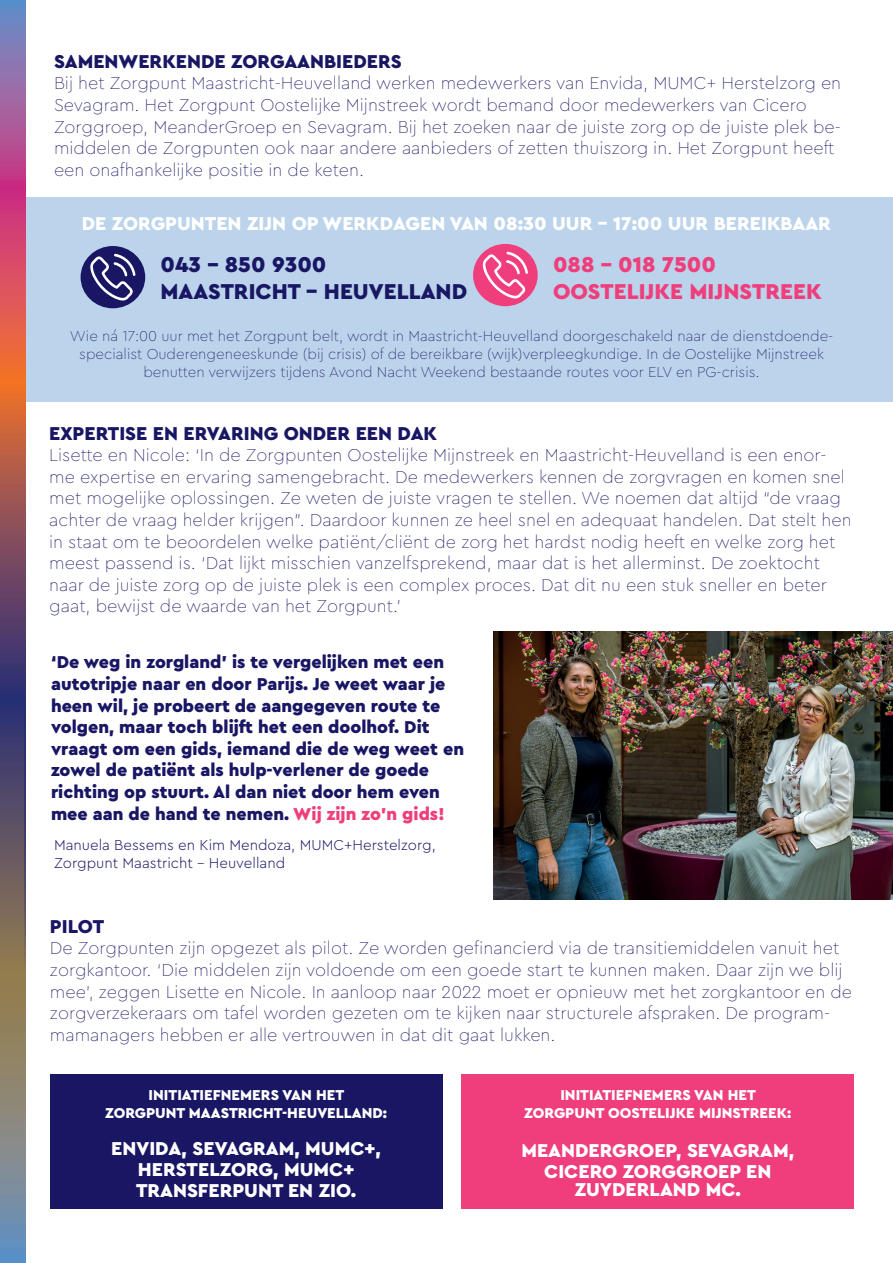
<style>
.page{position:relative;width:893px;height:1263px;background:#fff}
.page>*{position:absolute;margin:0;border:0;box-sizing:border-box;transform-origin:0 0}
.t1{font:900 22.5px/27px "Cera Pro";color:#191664}
.t2{font:900 22.5px/27px "Cera Pro";color:#ef3e7b}
.t3{font:900 19.5px/21px "Cera Pro";color:#fff;text-align:center}
.t4{font:900 19.5px "Cera Pro";color:#191664}
.t5{font:100 18px/21.6px "Cera Pro";color:#191664}
.t6{font:900 18px/21.6px "Cera Pro";color:#191664}
.t7{font:100 15px/18px "Cera Pro";color:#191664;text-align:center}
.t8{font:900 15px/18px "Cera Pro";color:#fff;text-align:center}
.t9{font:300 15px/18px "Cera Pro";color:#191664}
.s1{color:#ef3e7b}
</style>
<div class="page">
<div style="left:26px;top:197px;width:867px;height:205px;background:#bbd3eb"></div>
<div style="left:81px;top:246px;width:64px;height:62px;background:#191664;border-radius:50%"></div>
<svg style="left:0;top:0;width:26px;height:1263px;background:#8d606f"></svg>
<svg style="left:90px;top:254px;width:46px;height:47px"></svg>
<div style="left:473px;top:244px;width:65px;height:62px;background:#ef3e7b;border-radius:50%"></div>
<svg style="left:483px;top:252px;width:45px;height:46px"></svg>
<div style="left:50px;top:1074px;width:392px;height:135px;background:#191664"></div>
<div style="left:462px;top:1074px;width:392px;height:135px;background:#ef3e7b"></div>
<img style="left:493px;top:631px;width:400px;height:268px">
<p class="t4" style="left:54px;top:48px;width:349px">SAMENWERKENDE ZORGAANBIEDERS</p>
<p class="t5" style="left:54px;top:72px;width:789px">Bij het Zorgpunt Maastricht-Heuvelland werken medewerkers van Envida, MUMC+ Herstelzorg en Sevagram. Het Zorgpunt Oostelijke Mijnstreek wordt bemand door medewerkers van Cicero Zorggroep, MeanderGroep en Sevagram. Bij het zoeken naar de juiste zorg op de juiste plek be&shy;middelen de Zorgpunten ook naar andere aanbieders of zetten thuiszorg in. Het Zorgpunt heeft een onafhankelijke positie in de keten.</p>
<p class="t3" style="left:82px;top:212px;width:751px">DE ZORGPUNTEN ZIJN OP WERKDAGEN VAN 08:30 UUR - 17:00 UUR BEREIKBAAR</p>
<p class="t1" style="left:161px;top:250px;width:308px">043 - 850 9300<br>MAASTRICHT - HEUVELLAND</p>
<p class="t2" style="left:553px;top:250px;width:270px">088 - 018 7500<br>OOSTELIJKE MIJNSTREEK</p>
<p class="t7" style="left:70px;top:326px;width:765px">Wie ná 17:00 uur met het Zorgpunt belt, wordt in Maastricht-Heuvelland doorgeschakeld naar de dienstdoende&shy;specialist Ouderengeneeskunde (bij crisis) of de bereikbare (wijk)verpleegkundige. In de Oostelijke Mijnstreek benutten verwijzers tijdens Avond Nacht Weekend bestaande routes voor ELV en PG-crisis.</p>
<p class="t4" style="left:49px;top:420px;width:389px">EXPERTISE EN ERVARING ONDER EEN DAK</p>
<p class="t5" style="left:49px;top:444px;width:804px">Lisette en Nicole: ‘In de Zorgpunten Oostelijke Mijnstreek en Maastricht-Heuvelland is een enor&shy;me expertise en ervaring samengebracht. De medewerkers kennen de zorgvragen en komen snel met mogelijke oplossingen. Ze weten de juiste vragen te stellen. We noemen dat altijd “de vraag achter de vraag helder krijgen”. Daardoor kunnen ze heel snel en adequaat handelen. Dat stelt hen in staat om te beoordelen welke patiënt/cliënt de zorg het hardst nodig heeft en welke zorg het meest passend is. ‘Dat lijkt misschien vanzelfsprekend, maar dat is het allerminst. De zoektocht naar de juiste zorg op de juiste plek is een complex proces. Dat dit nu een stuk sneller en beter gaat, bewijst de waarde van het Zorgpunt.’</p>
<p class="t6" style="left:51px;top:651px;width:415px">‘De weg in zorgland’ is te vergelijken met een autotripje naar en door Parijs. Je weet waar je heen wil, je probeert de aangegeven route te volgen, maar toch blijft het een doolhof. Dit vraagt om een gids, iemand die de weg weet en zowel de patiënt als hulp-verlener de goede richting op stuurt. Al dan niet door hem even mee aan de hand te nemen. <span class="s1">Wij zijn zo’n gids!</span></p>
<p class="t9" style="left:54px;top:835px;width:383px">Manuela Bessems en Kim Mendoza, MUMC+Herstelzorg,<br>Zorgpunt Maastricht - Heuvelland</p>
<p class="t4" style="left:50px;top:913px;width:56px">PILOT</p>
<p class="t5" style="left:50px;top:937px;width:804px">De Zorgpunten zijn opgezet als pilot. Ze worden gefinancierd via de transitiemiddelen vanuit het zorgkantoor. ‘Die middelen zijn voldoende om een goede start te kunnen maken. Daar zijn we blij mee’, zeggen Lisette en Nicole. In aanloop naar 2022 moet er opnieuw met het zorgkantoor en de zorgverzekeraars om tafel worden gezeten om te kijken naar structurele afspraken. De program&shy;mamanagers hebben er alle vertrouwen in dat dit gaat lukken.</p>
<p class="t8" style="left:105px;top:1085px;width:283px">INITIATIEFNEMERS VAN HET<br>ZORGPUNT MAASTRICHT-HEUVELLAND:</p>
<p class="t3" style="left:111px;top:1137px;width:271px">ENVIDA, SEVAGRAM, MUMC+,<br>HERSTELZORG, MUMC+<br>TRANSFERPUNT EN ZIO.</p>
<p class="t8" style="left:524px;top:1086px;width:269px">INITIATIEFNEMERS VAN HET<br>ZORGPUNT OOSTELIJKE MIJNSTREEK:</p>
<p class="t3" style="left:521px;top:1140px;width:274px">MEANDERGROEP, SEVAGRAM,<br>CICERO ZORGGROEP EN</p>
<p class="t3" style="left:575px;top:1179px;width:168px">ZUYDERLAND MC.</p>
</div>
